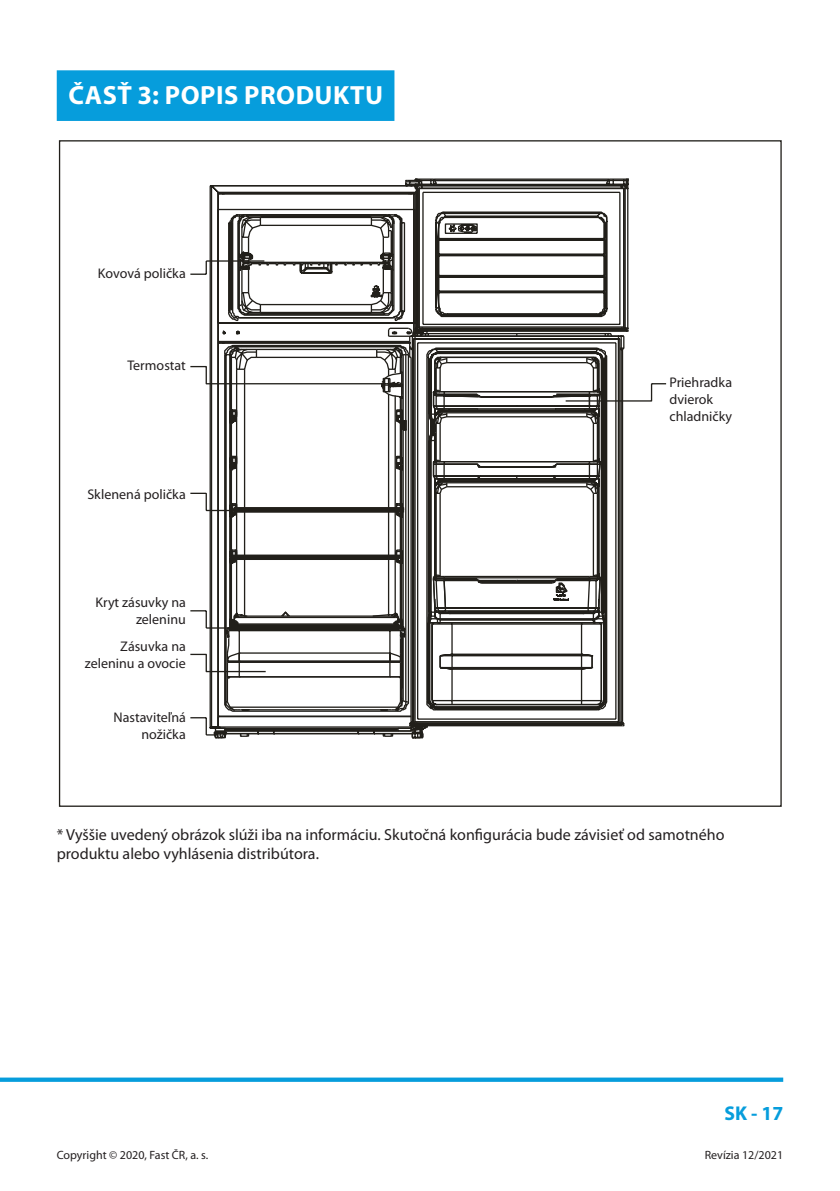
<style>
.page{position:relative;width:840px;height:1191px;background:#fff}
.page>*{position:absolute;margin:0;border:0;box-sizing:border-box;transform-origin:0 0}
.Nadpis_13_2{font:700 26.4px "Myriad Pro";letter-spacing:.02em;color:#fff}
.t1{font:700 20px "Myriad Pro";color:#069ddc}
.Základný_8{font:16px/19.2px "Myriad Pro";color:#231f20}
.Základný_7{font:14px/16.8px "Myriad Pro";color:#231f20;text-align:right}
.t2{font:12px "Myriad Pro";color:#231f20}
</style>
<div class="page">
<svg style="left:1px;top:1077px;width:781px;height:4px;background:#29aae0"></svg>
<div style="left:57px;top:70px;width:337px;height:51px;background:#069ddc"></div>
<svg style="left:225px;top:178px;width:403px;height:502px"></svg>
<svg style="left:598px;top:237px;width:9px;height:473px"></svg>
<svg style="left:568px;top:213px;width:30px;height:514px"></svg>
<svg style="left:190px;top:213px;width:378px;height:526px"></svg>
<svg style="left:190px;top:356px;width:477px;height:153px"></svg>
<p class="Nadpis_13_2" style="left:68px;top:78px;width:316px">ČASŤ 3: POPIS PRODUKTU</p>
<p class="Základný_7" style="left:98px;top:264px;width:89px">Kovová polička</p>
<p class="Základný_7" style="left:127px;top:357px;width:60px">Termostat</p>
<p class="Základný_7" style="left:87px;top:486px;width:100px">Sklenená polička</p>
<p class="Základný_7" style="left:95px;top:593px;width:92px">Kryt zásuvky na zeleninu</p>
<p class="Základný_7" style="left:85px;top:637px;width:102px">Zásuvka na zeleninu a ovocie</p>
<p class="Základný_7" style="left:113px;top:708px;width:74px">Nastaviteľná nožička</p>
<p class="Základný_7" style="left:669px;top:374px;width:64px;text-align:left">Priehradka dvierok chladničky</p>
<p class="Základný_8" style="left:57px;top:825px;width:669px">* Vyššie uvedený obrázok slúži iba na informáciu. Skutočná konfigurácia bude závisieť od samotného produktu alebo vyhlásenia distribútora.</p>
<h2 class="t1" style="left:724px;top:1099px;width:60px">SK - 17</h2>
<p class="t2" style="left:57px;top:1147px;width:153px">Copyright © 2020, Fast ČR, a. s.</p>
<p class="t2" style="left:704px;top:1147px;width:80px">Revízia 12/2021</p>
</div>
